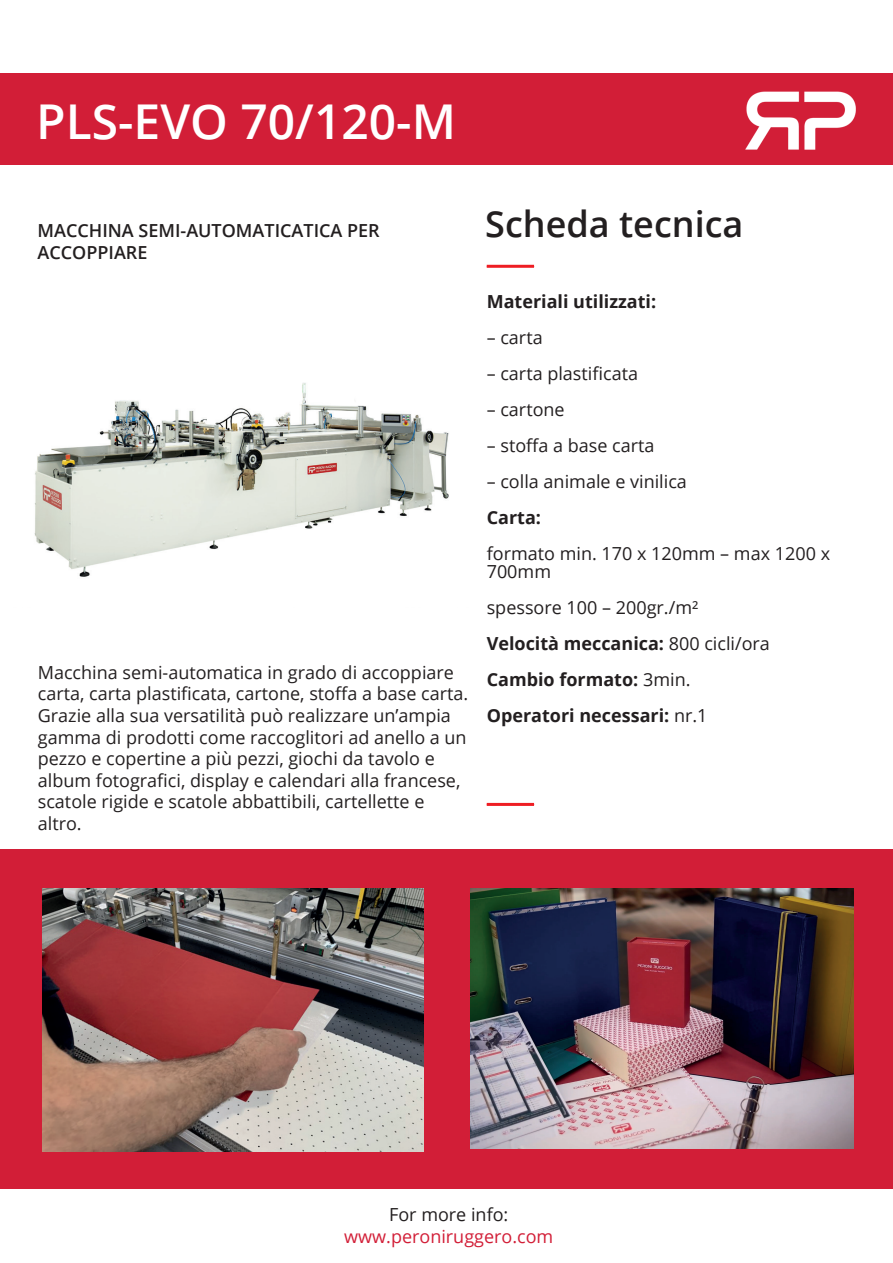
<style>
.page{position:relative;width:893px;height:1263px;background:#fff}
.page>*{position:absolute;margin:0;border:0;box-sizing:border-box;transform-origin:0 0}
.t1{font:600 48px "Open Sans";color:#fff}
.t2{font:600 36px "Open Sans";color:#231f20}
.t3{font:18px/21.6px "Open Sans";color:#231f20}
.t4{font:700 18px/36px "Open Sans";color:#231f20}
.t5{font:600 18px/21.6px "Open Sans";color:#231f20}
.t6{font:18px "Open Sans";color:#d21e37}
.s1{font-weight:400}
</style>
<div class="page">
<div style="left:0;top:74px;width:893px;height:91px;background:#d21e37"></div>
<div style="left:0;top:849px;width:893px;height:339px;background:#d21e37"></div>
<hr style="left:487px;top:265px;width:47px;height:3px;background:#ee1d23">
<hr style="left:487px;top:803px;width:47px;height:3px;background:#ee1d23">
<img style="left:470px;top:888px;width:384px;height:260px">
<img style="left:42px;top:889px;width:382px;height:262px">
<img style="left:34px;top:383px;width:415px;height:194px">
<img style="left:745px;top:91px;width:111px;height:59px">
<h1 class="t1" style="left:36px;top:88px;width:421px">PLS-EVO 70/120-M</h1>
<p class="t5" style="left:38px;top:219px;width:344px">MACCHINA SEMI-AUTOMATICATICA PER<br>ACCOPPIARE</p>
<p class="t3" style="left:38px;top:661px;width:432px">Macchina semi-automatica in grado di accoppiare carta, carta plastificata, cartone, stoffa a base carta.<br>Grazie alla sua versatilità può realizzare un’ampia gamma di prodotti come raccoglitori ad anello a un pezzo e copertine a più pezzi, giochi da tavolo e album fotografici, display e calendari alla francese, scatole rigide e scatole abbattibili, cartellette e altro.</p>
<h2 class="t2" style="left:485px;top:199px;width:260px">Scheda tecnica</h2>
<p class="t4" style="left:487px;top:283px;width:171px">Materiali utilizzati:</p>
<p class="t3" style="left:487px;top:326px;width:57px">– carta</p>
<p class="t3" style="left:487px;top:362px;width:153px">– carta plastificata</p>
<p class="t3" style="left:487px;top:398px;width:79px">– cartone</p>
<p class="t3" style="left:487px;top:434px;width:169px">– stoffa a base carta</p>
<p class="t3" style="left:487px;top:470px;width:202px">– colla animale e vinilica</p>
<p class="t4" style="left:487px;top:499px;width:56px">Carta:</p>
<p class="t3" style="left:487px;top:544px;width:345px;line-height:18px">formato min. 170 x 120mm – max 1200 x<br>700mm</p>
<p class="t4" style="left:487px;top:589px;width:285px"><span class="s1">spessore 100 – 200gr./m²<br></span>Velocità meccanica: <span class="s1">800 cicli/ora<br></span>Cambio formato: <span class="s1">3min.<br></span>Operatori necessari: <span class="s1">nr.1</span></p>
<p class="t3" style="left:389px;top:1203px;width:121px">For more info:</p>
<p class="t6" style="left:344px;top:1224px;width:211px">www.peroniruggero.com</p>
</div>
